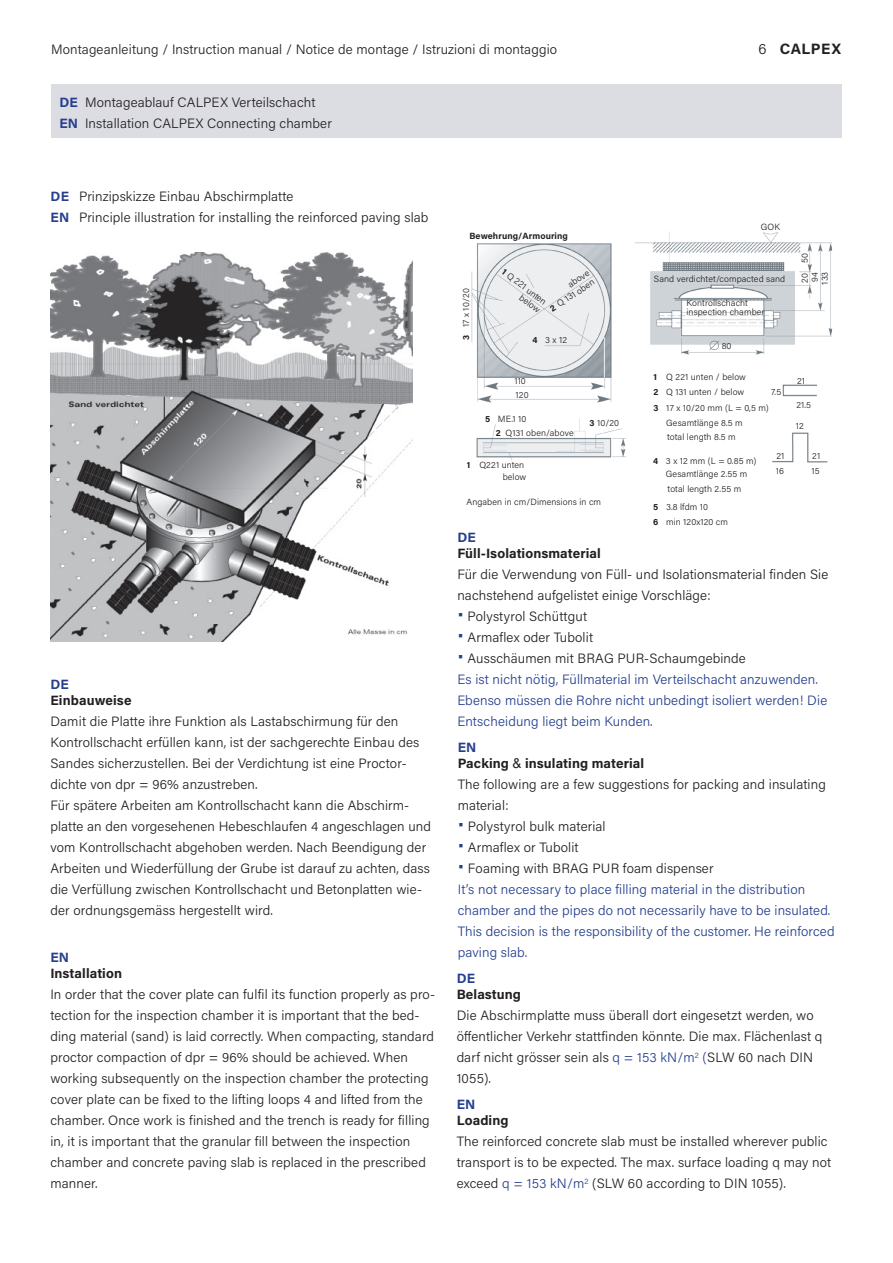
<style>
.page{position:relative;width:893px;height:1263px;background:#fff}
.page>*{position:absolute;margin:0;border:0;box-sizing:border-box;transform-origin:0 0}
.t1{font:700 15px "Acumin Pro";letter-spacing:.035em;color:#231f20}
.t2{font:300 13.5px/21px "Acumin Pro";letter-spacing:.01em;color:#231f20}
.t3{font:300 13.5px/21px "Acumin Pro";letter-spacing:.01em;color:#253f8e}
.t4{font:700 13.5px/16.5px "Acumin Pro";letter-spacing:.005em;color:#231f20}
.t5{font:700 13.5px "Acumin Pro";letter-spacing:.01em;color:#253f8e}
.t6{font:300 9px/15px "Acumin Pro";letter-spacing:.01em;color:#231f20}
.t7{font:700 9px "Acumin Pro";letter-spacing:.01em;color:#231f20}
.s1{font-weight:300}
.s2{font-weight:700;color:#253f8e}
.s3{font-weight:700}
.s4{font-size:18px;color:#253f8e}
.s5{font-size:18px}
.s6{color:#231f20}
.s7{color:#253f8e}
.s8{font-family:"Arial";font-weight:400}
</style>
<div class="page">
<div style="left:51px;top:84px;width:791px;height:54px;background:#dcdce3"></div>
<img style="left:51px;top:252px;width:361px;height:389px">
<img style="left:471px;top:231px;width:361px;height:232px">
<svg style="left:709px;top:340px;width:10px;height:10px"></svg>
<div style="left:729px;top:378px;width:27px;height:43px;background:#fff"></div>
<img style="left:772px;top:381px;width:48px;height:19px">
<img style="left:769px;top:430px;width:58px;height:33px">
<div style="left:689px;top:395px;width:33px;height:9px;background:#fff"></div>
<p class="t2" style="left:51px;top:38px;width:508px">Montageanleitung / Instruction manual / Notice de montage / Istruzioni di montaggio</p>
<p class="t1" style="left:758px;top:38px;width:84px"><span class="s1">6</span> CALPEX</p>
<p class="t2" style="left:60px;top:91px;width:274px"><span class="s2">DE</span> Montageablauf CALPEX Verteilschacht<br><span class="s2">EN</span> Installation CALPEX Connecting chamber</p>
<p class="t2" style="left:51px;top:185px;width:379px"><span class="s2">DE</span> Prinzipskizze Einbau Abschirmplatte<br><span class="s2">EN</span> Principle illustration for installing the reinforced paving slab</p>
<p class="t5" style="left:50px;top:674px;width:20px">DE</p>
<p class="t4" style="left:50px;top:691px;width:83px">Einbauweise</p>
<p class="t2" style="left:50px;top:710px;width:382px">Damit die Platte ihre Funktion als Lastabschirmung für den Kontrollschacht erfüllen kann, ist der sachgerechte Einbau des Sandes sicherzustellen. Bei der Verdichtung ist eine Proctor&shy;dichte von dpr = 96% anzustreben.<br>Für spätere Arbeiten am Kontrollschacht kann die Abschirm&shy;platte an den vorgesehenen Hebeschlaufen 4 angeschlagen und vom Kontrollschacht abgehoben werden. Nach Beendigung der Arbeiten und Wiederfüllung der Grube ist darauf zu achten, dass die Verfüllung zwischen Kontrollschacht und Betonplatten wie&shy;der ordnungsgemäss hergestellt wird.</p>
<p class="t5" style="left:50px;top:947px;width:20px">EN</p>
<p class="t4" style="left:50px;top:965px;width:73px">Installation</p>
<p class="t2" style="left:50px;top:983px;width:386px">In order that the cover plate can fulfil its function properly as pro&shy;tection for the inspection chamber it is important that the bed&shy;ding material (sand) is laid correctly. When compacting, standard proctor compaction of dpr = 96% should be achieved. When working subsequently on the inspection chamber the protecting cover plate can be fixed to the lifting loops 4 and lifted from the chamber. Once work is finished and the trench is ready for filling in, it is important that the granular fill between the inspection chamber and concrete paving slab is replaced in the prescribed manner.</p>
<p class="t7" style="left:469px;top:229px;width:100px">Bewehrung/Armouring</p>
<p class="t6" style="left:458px;top:340px;width:53px;rotate:-90deg"><span class="s3">3</span> 17 x 10/20</p>
<p class="t6" style="left:506px;top:266px;width:55px;line-height:10.2px;text-align:right;rotate:37deg"><span class="s3">1</span> Q 221 unten below</p>
<p class="t6" style="left:542px;top:297px;width:53px;line-height:10.1px;text-align:right;rotate:-34deg">above<br><span class="s3">2</span> Q 131 oben</p>
<p class="t6" style="left:532px;top:332px;width:36px"><span class="s3">4</span> 3 x 12</p>
<p class="t6" style="left:514px;top:374px;width:16px;line-height:13.6px">110<br>120</p>
<p class="t6" style="left:485px;top:411px;width:43px"><span class="s3">5</span> ME.1 10</p>
<p class="t6" style="left:496px;top:425px;width:80px"><span class="s3">2</span> Q131 oben/above</p>
<p class="t6" style="left:590px;top:415px;width:31px"><span class="s3">3</span> 10/20</p>
<p class="t6" style="left:467px;top:459px;width:61px;line-height:12px;text-align:right"><span class="s3">1</span> Q221 unten below</p>
<p class="t6" style="left:466px;top:494px;width:136px">Angaben in cm/Dimensions in cm</p>
<p class="t6" style="left:761px;top:219px;width:21px">GOK</p>
<p class="t6" style="left:654px;top:271px;width:133px">Sand verdichtet/compacted sand</p>
<p class="t6" style="left:686px;top:298px;width:80px;line-height:9px">Kontrollschacht inspection chamber</p>
<p class="t6" style="left:722px;top:338px;width:11px">80</p>
<p class="t6" style="left:653px;top:369px;width:94px"><span class="s3">1</span> Q 221 unten / below<br><span class="s3">2</span> Q 131 unten / below</p>
<p class="t6" style="left:666px;top:400px;width:104px;text-indent:-13px"><span class="s3">3</span> 17 x 10/20 mm (L = 0,5 m)<br>Gesamtlänge 8.5 m</p>
<p class="t6" style="left:667px;top:429px;width:70px">total length 8.5 m</p>
<p class="t6" style="left:653px;top:453px;width:105px;line-height:13.5px;text-align:center"><span class="s3">4</span> 3 x 12 mm (L = 0.85 m)<br>Gesamtlänge 2.55 m</p>
<p class="t6" style="left:668px;top:481px;width:75px">total length 2.55 m</p>
<p class="t6" style="left:771px;top:384px;width:11px">7.5</p>
<p class="t6" style="left:776px;top:448px;width:10px">21<br>16</p>
<p class="t6" style="left:653px;top:499px;width:76px"><span class="s3">5</span> 3.8 lfdm 10<br><span class="s3">6</span> min 120x120 cm</p>
<p class="t6" style="left:797px;top:283px;width:31px;rotate:-90deg">20 50</p>
<p class="t6" style="left:807px;top:282px;width:11px;rotate:-90deg">94</p>
<p class="t6" style="left:817px;top:285px;width:14px;rotate:-90deg">133</p>
<p class="t6" style="left:797px;top:373px;width:10px">21</p>
<p class="t6" style="left:796px;top:397px;width:16px">21.5</p>
<p class="t6" style="left:796px;top:418px;width:9px">12</p>
<p class="t6" style="left:811px;top:448px;width:10px;line-height:15.5px">21<br>15</p>
<p class="t5" style="left:457px;top:527px;width:20px">DE</p>
<p class="t4" style="left:457px;top:545px;width:145px">Füll-Isolationsmaterial</p>
<p class="t2" style="left:457px;top:563px;width:372px">Für die Verwendung von Füll- und Isolationsmaterial finden Sie nachstehend aufgelistet einige Vorschläge:</p>
<p class="t2" style="left:457px;top:605px;width:131px"><span class="s4">•</span> Polystyrol Schüttgut</p>
<p class="t2" style="left:457px;top:626px;width:137px"><span class="s4">•</span> Armaflex oder Tubolit</p>
<p class="t3" style="left:457px;top:647px;width:371px"><span class="s5">•</span> <span class="s6">Ausschäumen mit BRAG PUR-Schaumgebinde<br></span>Es ist nicht nötig, Füllmaterial im Verteilschacht anzuwenden.<br>Ebenso müssen die Rohre nicht unbedingt isoliert werden! Die Entscheidung liegt beim Kunden.</p>
<p class="t4" style="left:458px;top:738px;width:188px"><span class="s7">EN<br></span>Packing <span class="s8">&amp;</span> insulating material</p>
<p class="t2" style="left:458px;top:773px;width:370px">The following are a few suggestions for packing and insulating material:</p>
<p class="t2" style="left:458px;top:815px;width:149px"><span class="s4">•</span> Polystyrol bulk material</p>
<p class="t2" style="left:458px;top:836px;width:122px"><span class="s4">•</span> Armaflex or Tubolit</p>
<p class="t3" style="left:458px;top:857px;width:378px"><span class="s5">•</span> <span class="s6">Foaming with BRAG PUR foam dispenser<br></span>It’s not necessary to place filling material in the distribution chamber and the pipes do not necessarily have to be insulated.<br>This decision is the responsibility of the customer. He reinforced paving slab.</p>
<p class="t5" style="left:457px;top:968px;width:20px">DE</p>
<p class="t4" style="left:457px;top:985px;width:66px">Belastung</p>
<p class="t2" style="left:457px;top:1004px;width:367px">Die Abschirmplatte muss überall dort eingesetzt werden, wo öffentlicher Verkehr stattfinden könnte. Die max. Flächenlast q darf nicht grösser sein als <span class="s7">q = 153 kN/m</span><sup>2</sup> <span class="s7">(</span>SLW 60 nach DIN 1055).</p>
<p class="t5" style="left:457px;top:1094px;width:20px">EN</p>
<p class="t4" style="left:457px;top:1111px;width:53px">Loading</p>
<p class="t2" style="left:457px;top:1130px;width:376px">The reinforced concrete slab must be installed wherever public transport is to be expected. The max. surface loading q may not exceed <span class="s7">q = 153 kN/m</span><sup>2</sup> (SLW 60 according to DIN 1055).</p>
</div>
